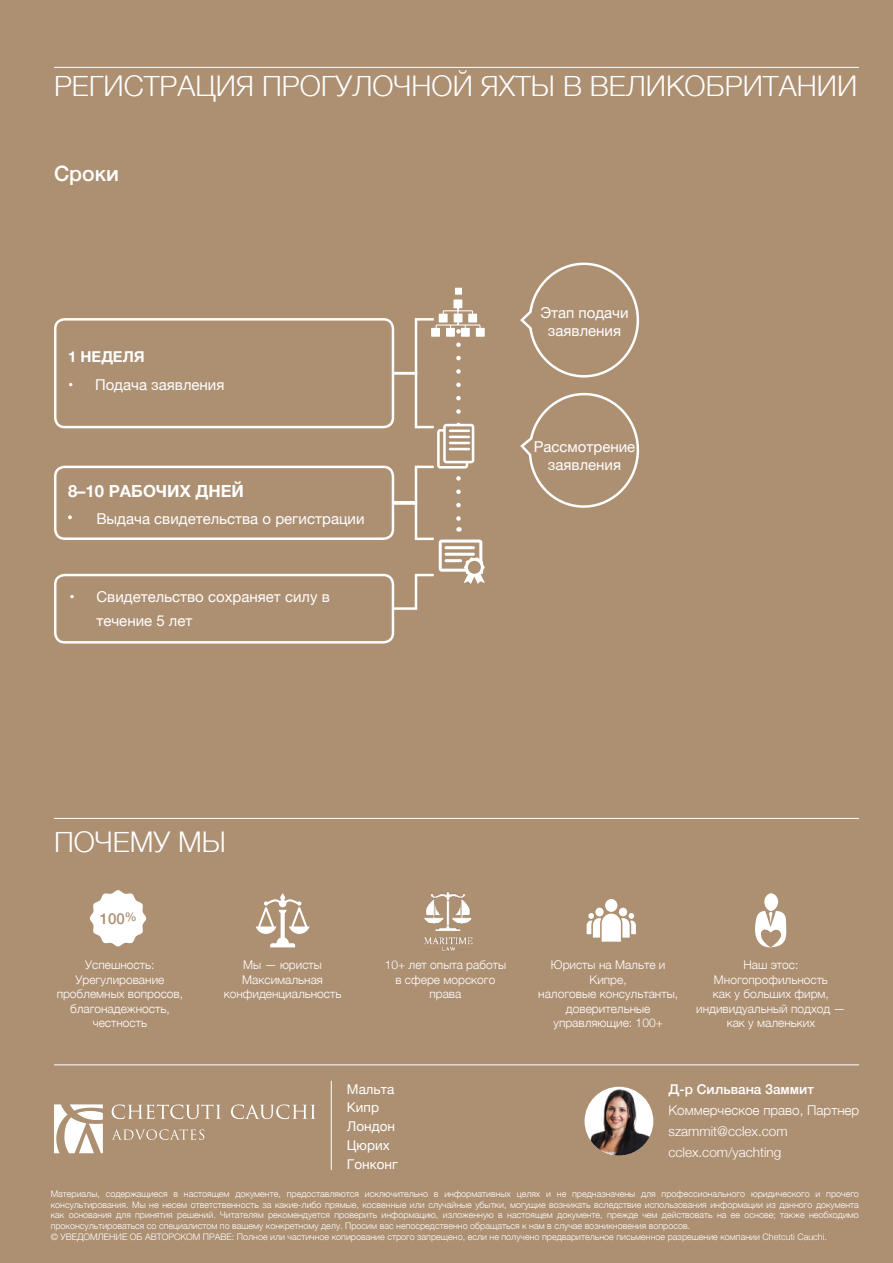
<style>
.page{position:relative;width:893px;height:1263px;background:#ad8f72}
.page>*{position:absolute;margin:0;border:0;box-sizing:border-box;transform-origin:0 0}
.t1{font:300 28.5px "Helvetica";color:#fff}
.t2{font:500 21.15px "Helvetica Neue";color:#fff}
.t3{font:700 16.65px "Helvetica Neue";color:#fff}
.t4{font:15px/18px "Helvetica Neue";color:#fff;text-align:center}
.t5{font:700 15px "Helvetica Neue";color:#fff}
.t6{font:500 15px "Helvetica Neue";color:#ad8f72}
.t7{font:300 13.5px/21px "Helvetica Neue";color:#fff}
.t8{font:13.5px "Helvetica Neue";color:#fff}
.t9{font:300 12px/14.4px "Helvetica Neue";color:#fff;text-align:center}
.t10{font:300 9px/10.8px "Helvetica Neue";color:#fff;text-align:justify}
.s1{font-weight:500}
</style>
<div class="page">
<svg style="left:112px;top:1104px;width:109px;height:15px"></svg>
<svg style="left:231px;top:1104px;width:85px;height:15px"></svg>
<svg style="left:54px;top:1104px;width:49px;height:49px"></svg>
<svg style="left:112px;top:1129px;width:92px;height:11px"></svg>
<hr style="left:54px;top:67px;width:805px;height:1px;background:#fff">
<svg style="left:455px;top:287px;width:7px;height:8px"></svg>
<div style="left:54px;top:318px;width:340px;height:110px;border:2px solid #fff;border-radius:9px"></div>
<svg style="left:68px;top:515px;width:4px;height:4px"></svg>
<div style="left:54px;top:466px;width:340px;height:74px;border:2px solid #fff;border-radius:9px"></div>
<div style="left:54px;top:574px;width:340px;height:69px;border:2px solid #fff;border-radius:9px"></div>
<svg style="left:520px;top:392px;width:120px;height:116px"></svg>
<div style="left:453px;top:299px;width:9px;height:9px;background:#fff"></div>
<svg style="left:256px;top:893px;width:54px;height:54px"></svg>
<svg style="left:587px;top:899px;width:49px;height:43px"></svg>
<hr style="left:54px;top:818px;width:805px;height:1px;background:#fff">
<img style="left:424px;top:891px;width:49px;height:61px">
<svg style="left:520px;top:262px;width:120px;height:116px"></svg>
<div style="left:764px;top:893px;width:14px;height:18px;background:#fff;border-radius:50%"></div>
<svg style="left:755px;top:909px;width:32px;height:38px"></svg>
<svg style="left:391px;top:302px;width:94px;height:309px"></svg>
<hr style="left:331px;top:1081px;width:1px;height:89px;background:#fff">
<div style="left:585px;top:1087px;width:68px;height:68px;background:#fff;border-radius:50%"></div>
<img style="left:589px;top:1087px;width:61px;height:68px">
<hr style="left:54px;top:1064px;width:805px;height:1px;background:#fff">
<svg style="left:90px;top:890px;width:56px;height:56px"></svg>
<div style="left:96px;top:896px;width:44px;height:45px;background:#fff;border-radius:50%"></div>
<p class="t1" style="left:54px;top:62px;width:805px">РЕГИСТРАЦИЯ ПРОГУЛОЧНОЙ ЯХТЫ В ВЕЛИКОБРИТАНИИ</p>
<p class="t2" style="left:54px;top:156px;width:66px">Сроки</p>
<p class="t5" style="left:68px;top:345px;width:78px">1 НЕДЕЛЯ</p>
<p class="t4" style="left:68px;top:377px;width:158px">• Подача заявления</p>
<p class="t3" style="left:68px;top:477px;width:177px">8–10 РАБОЧИХ ДНЕЙ</p>
<p class="t4" style="left:96px;top:510px;width:270px">Выдача свидетельства о регистрации</p>
<p class="t4" style="left:96px;top:585px;width:235px;line-height:24px;text-align:left;text-indent:-27px">• Свидетельство сохраняет силу в течение 5 лет</p>
<p class="t1" style="left:54px;top:817px;width:174px">ПОЧЕМУ МЫ</p>
<p class="t6" style="left:100px;top:907px;width:39px">100<sup>%</sup></p>
<p class="t4" style="left:540px;top:304px;width:90px">Этап подачи заявления</p>
<p class="t4" style="left:534px;top:438px;width:103px">Рассмотрение заявления</p>
<p class="t9" style="left:57px;top:957px;width:128px">Успешность:<br>Урегулирование проблемных вопросов, благонадежность, честность</p>
<p class="t9" style="left:224px;top:957px;width:119px">Мы — юристы<br>Максимальная конфиденциальность</p>
<p class="t9" style="left:551px;top:957px;width:116px">Юристы на Мальте и<br>Кипре,</p>
<p class="t9" style="left:385px;top:957px;width:123px">10+ лет опыта работы в сфере морского права</p>
<p class="t9" style="left:696px;top:957px;width:151px">Наш этос:<br>Многопрофильность<br>как у больших фирм, индивидуальный подход — как у маленьких</p>
<p class="t9" style="left:538px;top:986px;width:141px">налоговые консультанты, доверительные управляющие: 100+</p>
<p class="t8" style="left:347px;top:1079px;width:49px">Мальта</p>
<p class="t8" style="left:347px;top:1098px;width:34px">Кипр</p>
<p class="t8" style="left:347px;top:1116px;width:50px">Лондон</p>
<p class="t8" style="left:347px;top:1135px;width:44px">Цюрих</p>
<p class="t8" style="left:347px;top:1154px;width:52px">Гонконг</p>
<p class="t7" style="left:668px;top:1077px;width:192px"><span class="s1">Д-р Сильвана Заммит<br></span>Коммерческое право, Партнер</p>
<p class="t7" style="left:668px;top:1119px;width:121px">szammit@cclex.com</p>
<p class="t7" style="left:668px;top:1140px;width:114px">cclex.com/yachting</p>
<p class="t10" style="left:51px;top:1187px;width:810px">Материалы, содержащиеся в настоящем документе, предоставляются исключительно в информативных целях и не предназначены для профессионального юридического и прочего консультирования. Мы не несем ответственность за какие-либо прямые, косвенные или случайные убытки, могущие возникать вследствие использования информации из данного документа как основания для принятия решений. Читателям рекомендуется проверить информацию, изложенную в настоящем документе, прежде чем действовать на ее основе; также необходимо проконсультироваться со специалистом по вашему конкретному делу. Просим вас непосредственно обращаться к нам в случае возникновения вопросов.</p>
<p class="t10" style="left:51px;top:1231px;width:778px">© УВЕДОМЛЕНИЕ ОБ АВТОРСКОМ ПРАВЕ: Полное или частичное копирование строго запрещено, если не получено предварительное письменное разрешение компании Chetcuti Cauchi.</p>
</div>
